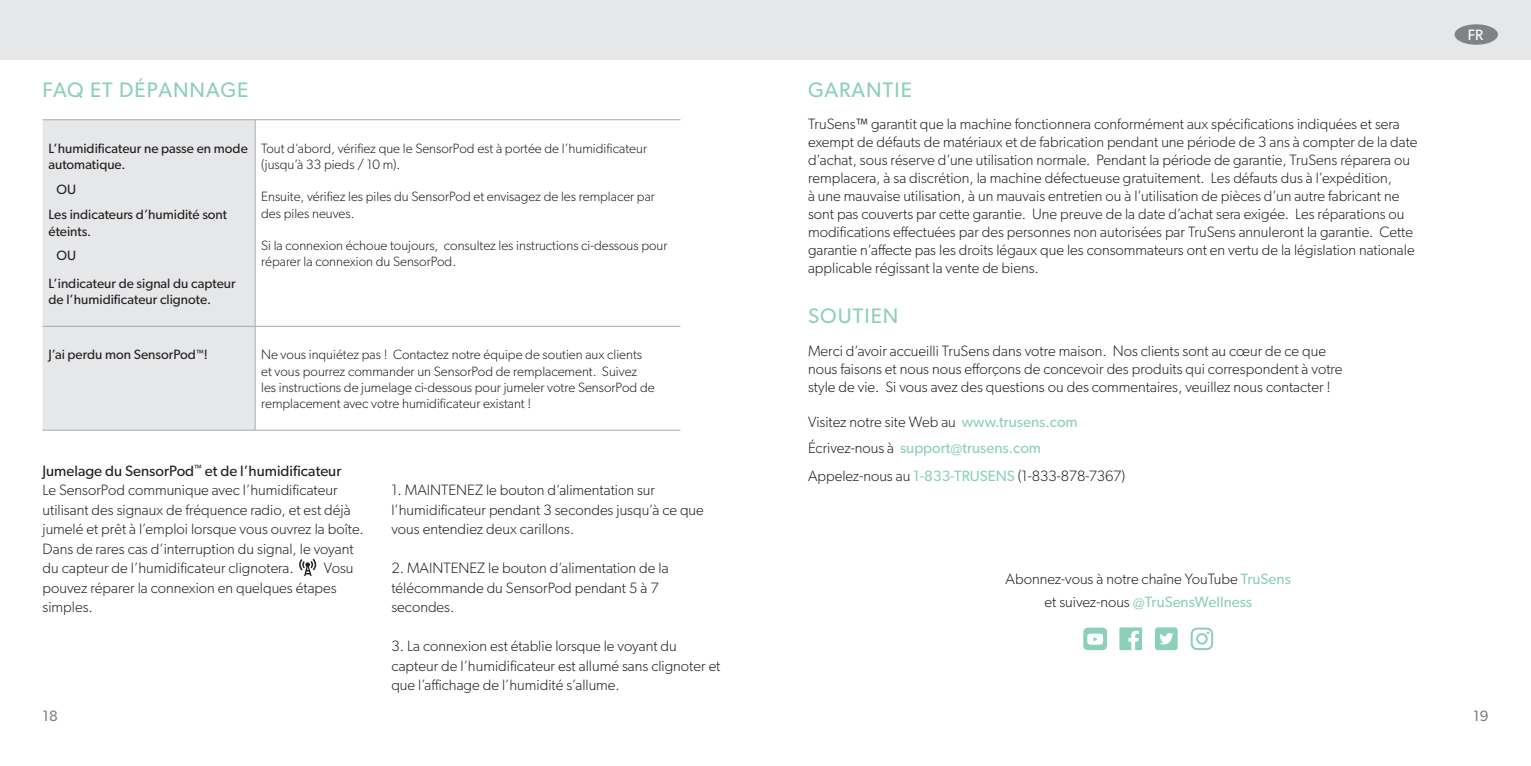
<style>
.page{position:relative;width:1531px;height:766px;background:#fff}
.page>*{position:absolute;margin:0;border:0;box-sizing:border-box;transform-origin:0 0}
.t1{font:21px "Gibson";letter-spacing:.05em;color:#8dd0ba}
.t2{font:300 15px/19.5px "Gibson";color:#231f20}
.t3{font:15px "Gibson";color:#8dd0ba}
.t4{font:15px "Gibson";color:#231f20}
.t5{font:15px "Gibson";color:#808285}
.t6{font:15px "Gibson";color:#fff}
.t7{font:300 13.5px/16.2px "Gibson";color:#231f20}
.t8{font:13.5px/16.2px "Gibson";color:#231f20}
.s1{font-weight:400;color:#8dd0ba}
.s2{font-weight:300;color:#231f20}
</style>
<div class="page">
<div style="left:0;top:0;width:1531px;height:60px;background:#e6e7e9"></div>
<div style="left:1454px;top:24px;width:44px;height:21px;background:#808285;border-radius:50%"></div>
<div style="left:43px;top:120px;width:212px;height:309px;background:#e6e7e9"></div>
<hr style="left:43px;top:119px;width:212px;height:1px;background:#a8a9ad">
<hr style="left:255px;top:119px;width:425px;height:1px;background:#a8a9ad">
<hr style="left:255px;top:120px;width:1px;height:206px;background:#a8a9ad">
<hr style="left:43px;top:326px;width:212px;height:1px;background:#a8a9ad">
<hr style="left:255px;top:326px;width:425px;height:1px;background:#a8a9ad">
<hr style="left:255px;top:326px;width:1px;height:103px;background:#a8a9ad">
<hr style="left:43px;top:429px;width:212px;height:1px;background:#a8a9ad">
<hr style="left:255px;top:429px;width:425px;height:1px;background:#a8a9ad">
<svg style="left:299px;top:558px;width:17px;height:18px"></svg>
<svg style="left:1119px;top:627px;width:23px;height:23px"></svg>
<div style="left:1155px;top:627px;width:22px;height:23px;background:#8dd0ba;border-radius:3px"></div>
<svg style="left:1159px;top:633px;width:14px;height:11px"></svg>
<svg style="left:1190px;top:627px;width:23px;height:23px"></svg>
<svg style="left:1083px;top:627px;width:24px;height:23px"></svg>
<p class="t1" style="left:43px;top:77px;width:207px">FAQ ET DÉPANNAGE</p>
<p class="t1" style="left:808px;top:77px;width:105px">GARANTIE</p>
<p class="t2" style="left:808px;top:114px;width:611px;line-height:18px">TruSens™ garantit que la machine fonctionnera conformément aux spécifications indiquées et sera exempt de défauts de matériaux et de fabrication pendant une période de 3 ans à compter de la date d’achat, sous réserve d’une utilisation normale. Pendant la période de garantie, TruSens réparera ou remplacera, à sa discrétion, la machine défectueuse gratuitement. Les défauts dus à l’expédition,<br>à une mauvaise utilisation, à un mauvais entretien ou à l’utilisation de pièces d’un autre fabricant ne sont pas couverts par cette garantie. Une preuve de la date d’achat sera exigée. Les réparations ou modifications effectuées par des personnes non autorisées par TruSens annuleront la garantie. Cette garantie n’affecte pas les droits légaux que les consommateurs ont en vertu de la législation nationale applicable régissant la vente de biens.</p>
<p class="t1" style="left:808px;top:303px;width:92px">SOUTIEN</p>
<p class="t2" style="left:808px;top:341px;width:536px;line-height:18px">Merci d’avoir accueilli TruSens dans votre maison. Nos clients sont au cœur de ce que nous faisons et nous nous efforçons de concevoir des produits qui correspondent à votre style de vie. Si vous avez des questions ou des commentaires, veuillez nous contacter !</p>
<p class="t2" style="left:808px;top:411px;width:271px">Visitez notre site Web au <span class="s1">www.trusens.com</span></p>
<p class="t3" style="left:808px;top:438px;width:235px"><span class="s2">Écrivez-nous à</span> support@trusens.com</p>
<p class="t2" style="left:808px;top:465px;width:319px">Appelez-nous au <span class="s1">1-833-TRUSENS</span> (1-833-878-7367)</p>
<p class="t8" style="left:49px;top:140px;width:201px">L’humidificateur ne passe en mode automatique.</p>
<p class="t8" style="left:57px;top:181px;width:21px">OU</p>
<p class="t8" style="left:49px;top:206px;width:180px">Les indicateurs d’humidité sont éteints.</p>
<p class="t8" style="left:57px;top:246px;width:21px">OU</p>
<p class="t8" style="left:49px;top:275px;width:189px">L’indicateur de signal du capteur de l’humidificateur clignote.</p>
<p class="t7" style="left:261px;top:140px;width:387px">Tout d’abord, vérifiez que le SensorPod est à portée de l’humidificateur (jusqu’à 33 pieds / 10 m).</p>
<p class="t7" style="left:261px;top:188px;width:395px">Ensuite, vérifiez les piles du SensorPod et envisagez de les remplacer par des piles neuves.</p>
<p class="t7" style="left:261px;top:237px;width:408px">Si la connexion échoue toujours, consultez les instructions ci-dessous pour réparer la connexion du SensorPod.</p>
<p class="t8" style="left:49px;top:346px;width:161px">J’ai perdu mon SensorPod<sup>™</sup>!</p>
<p class="t7" style="left:261px;top:346px;width:395px">Ne vous inquiétez pas ! Contactez notre équipe de soutien aux clients et vous pourrez commander un SensorPod de remplacement. Suivez les instructions de jumelage ci-dessous pour jumeler votre SensorPod de remplacement avec votre humidificateur existant !</p>
<p class="t4" style="left:43px;top:461px;width:300px">Jumelage du SensorPod<sup>™</sup> et de l’humidificateur</p>
<p class="t2" style="left:43px;top:480px;width:323px">Le SensorPod communique avec l’humidificateur utilisant des signaux de fréquence radio, et est déjà jumelé et prêt à l’emploi lorsque vous ouvrez la boîte.<br>Dans de rares cas d’interruption du signal, le voyant du capteur de l’humidificateur clignotera.</p>
<p class="t2" style="left:391px;top:480px;width:314px">1. MAINTENEZ le bouton d’alimentation sur l’humidificateur pendant 3 secondes jusqu’à ce que vous entendiez deux carillons.</p>
<p class="t2" style="left:391px;top:558px;width:279px">2. MAINTENEZ le bouton d’alimentation de la télécommande du SensorPod pendant 5 à 7 secondes.</p>
<p class="t2" style="left:391px;top:636px;width:331px">3. La connexion est établie lorsque le voyant du capteur de l’humidificateur est allumé sans clignoter et que l’affichage de l’humidité s’allume.</p>
<p class="t2" style="left:43px;top:558px;width:313px;text-indent:281px">Vosu pouvez réparer la connexion en quelques étapes simples.</p>
<p class="t2" style="left:1005px;top:568px;width:287px">Abonnez-vous à notre chaîne YouTube <span class="s1">TruSens</span></p>
<p class="t3" style="left:1044px;top:592px;width:209px"><span class="s2">et suivez-nous</span> @TruSensWellness</p>
<p class="t6" style="left:1468px;top:26px;width:17px">FR</p>
<p class="t5" style="left:43px;top:707px;width:17px">18</p>
<p class="t5" style="left:1473px;top:707px;width:17px">19</p>
</div>
